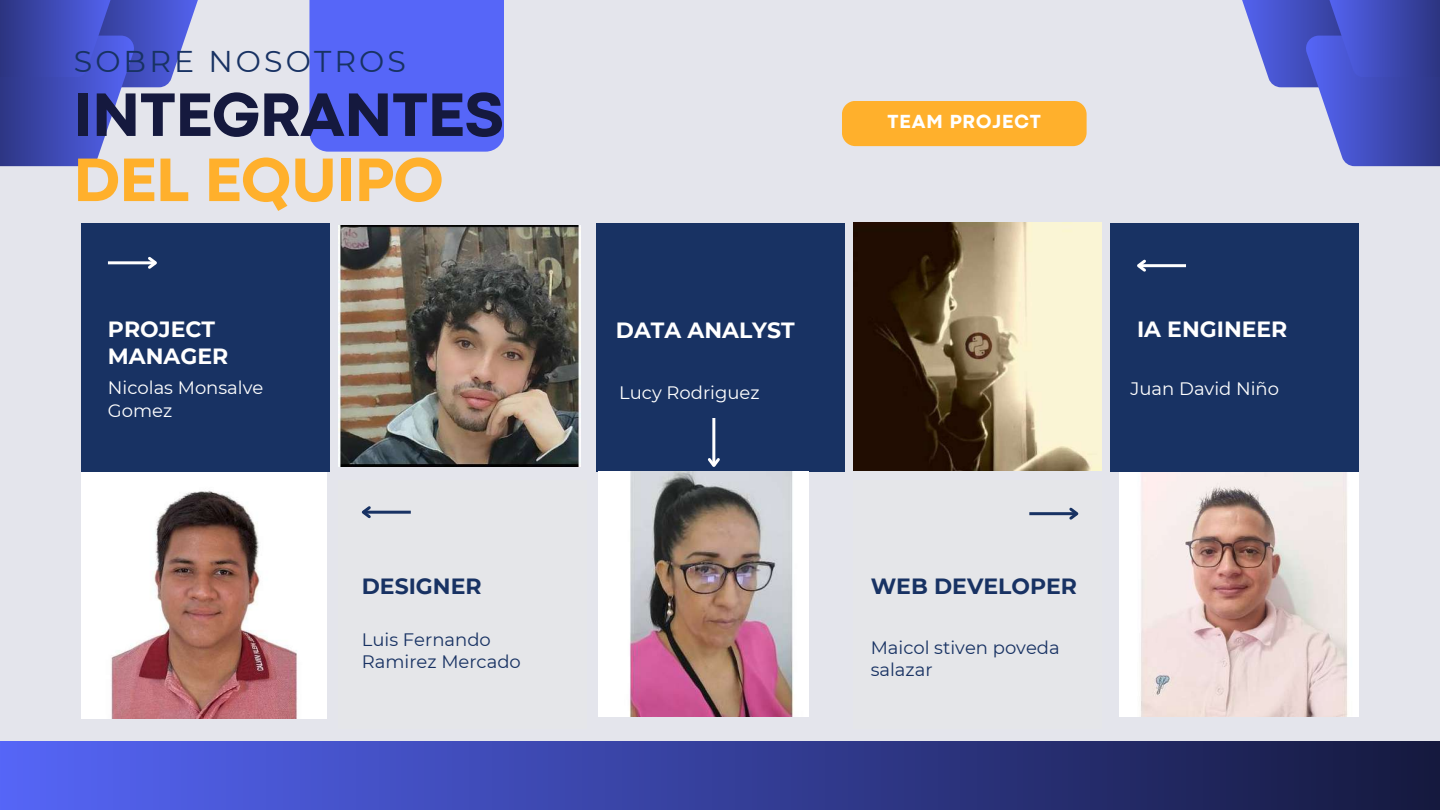
<style>
.page{position:relative;width:1440px;height:810px;background:#e4e5ec}
.page>*{position:absolute;margin:0;border:0;box-sizing:border-box;transform-origin:0 0}
.t1{font:800 64px "Codec Pro";color:#15193e}
.t2{font:800 64px "Codec Pro";color:#ffb02c}
.t3{font:30px "Montserrat";letter-spacing:.105em;color:#183263}
.t4{font:700 22px/27.8px "Montserrat";color:#fff}
.t5{font:700 22px "Montserrat";color:#183263}
.t6{font:800 19.8px "Codec Pro";letter-spacing:.05em;color:#fff}
.t7{font:18px/22.5px "Montserrat";color:#183263}
.t8{font:18px/22.5px "Montserrat";color:#fff}
</style>
<div class="page">
<svg style="left:0;top:0;width:198px;height:166px"></svg>
<svg style="left:1242px;top:0;width:198px;height:166px"></svg>
<div style="left:309px;top:0;width:195px;height:152px;background:#5666f8"></div>
<div style="left:0;top:741px;width:1440px;height:69px;background:linear-gradient(to right,#5666f7,#15193e)"></div>
<div style="left:842px;top:101px;width:245px;height:45px;background:#ffb02c;border-radius:14px"></div>
<div style="left:81px;top:223px;width:249px;height:249px;background:#183263"></div>
<div style="left:596px;top:223px;width:249px;height:249px;background:#183263"></div>
<div style="left:1110px;top:223px;width:249px;height:249px;background:#183263"></div>
<hr style="left:108px;top:261px;width:47px;height:3px;background:#fff">
<svg style="left:145px;top:256px;width:12px;height:13px"></svg>
<hr style="left:712px;top:418px;width:3px;height:48px;background:#fff">
<svg style="left:708px;top:455px;width:12px;height:12px"></svg>
<hr style="left:363px;top:511px;width:48px;height:3px;background:#183263">
<svg style="left:361px;top:506px;width:12px;height:13px"></svg>
<hr style="left:1139px;top:264px;width:47px;height:3px;background:#fff">
<svg style="left:1137px;top:259px;width:12px;height:13px"></svg>
<hr style="left:1029px;top:512px;width:48px;height:3px;background:#183263">
<svg style="left:1067px;top:507px;width:12px;height:13px"></svg>
<img style="left:81px;top:472px;width:246px;height:246px">
<img style="left:339px;top:225px;width:241px;height:242px">
<img style="left:854px;top:223px;width:247px;height:247px">
<img style="left:1119px;top:472px;width:239px;height:245px">
<img style="left:598px;top:472px;width:211px;height:245px">
<h2 class="t3" style="left:74px;top:43px;width:334px">SOBRE NOSOTROS</h2>
<h1 class="t1" style="left:74px;top:92px;width:431px">INTEGRANTES</h1>
<h1 class="t2" style="left:74px;top:157px;width:371px">DEL EQUIPO</h1>
<p class="t4" style="left:108px;top:315px;width:122px">PROJECT<br>MANAGER</p>
<p class="t8" style="left:108px;top:376px;width:157px">Nicolas Monsalve<br>Gomez</p>
<p class="t5" style="left:362px;top:573px;width:121px">DESIGNER</p>
<p class="t7" style="left:362px;top:628px;width:161px">Luis Fernando<br>Ramirez Mercado</p>
<p class="t6" style="left:888px;top:114px;width:155px">TEAM PROJECT</p>
<p class="t4" style="left:616px;top:317px;width:180px">DATA ANALYST</p>
<p class="t8" style="left:619px;top:382px;width:142px">Lucy Rodriguez</p>
<p class="t4" style="left:1137px;top:315px;width:152px">IA ENGINEER</p>
<p class="t8" style="left:1131px;top:377px;width:150px">Juan David Niño</p>
<p class="t5" style="left:871px;top:573px;width:208px">WEB DEVELOPER</p>
<p class="t7" style="left:871px;top:636px;width:191px">Maicol stiven poveda salazar</p>
</div>
